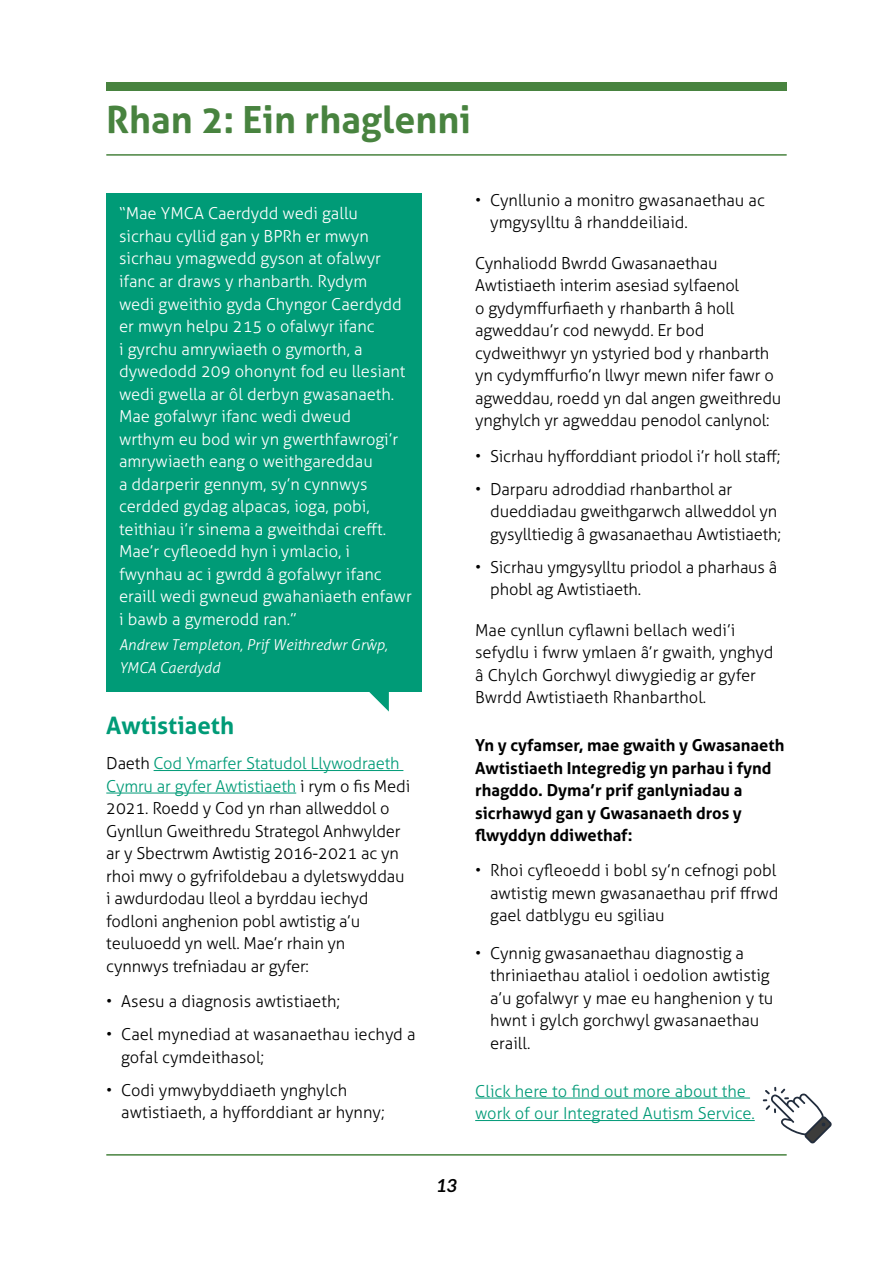
<style>
.page{position:relative;width:893px;height:1263px;background:#fff}
.page>*{position:absolute;margin:0;border:0;box-sizing:border-box;transform-origin:0 0}
.t1{font:700 37.5px "Aller";color:#48833f}
.t2{font:700 24px "Aller";color:#009b77}
.t3{font:italic 700 18px "Lato";color:#000}
.t4{font:300 16.5px/22.5px "Aller";letter-spacing:-.01em;color:#000}
.t5{font:300 16.5px/22.5px "Aller";color:#fff}
.t6{font:700 16.5px/22.5px "Aller";color:#000}
.t7{font:300 16.5px/22.5px "Aller";color:#009a77}
.t8{font:italic 300 15px/22.5px "Aller";color:#fff}
.s1{color:#009b77}
</style>
<div class="page">
<svg style="left:348px;top:691px;width:41px;height:20px"></svg>
<div style="left:106px;top:193px;width:316px;height:498px;background:#009b77"></div>
<hr style="left:475px;top:1097px;width:275px;height:1px;background:#009a77">
<hr style="left:475px;top:1120px;width:280px;height:1px;background:#009a77">
<hr style="left:154px;top:770px;width:249px;height:1px;background:#009b77">
<hr style="left:106px;top:793px;width:190px;height:1px;background:#009b77">
<hr style="left:106px;top:1154px;width:681px;height:1px;background:#48833f">
<hr style="left:106px;top:154px;width:681px;height:2px;background:#48833f">
<div style="left:106px;top:82px;width:681px;height:8px;background:#48833f"></div>
<svg style="left:763px;top:1087px;width:69px;height:56px"></svg>
<h1 class="t1" style="left:106px;top:96px;width:366px">Rhan 2: Ein rhaglenni</h1>
<p class="t5" style="left:119px;top:202px;width:294px">“Mae YMCA Caerdydd wedi gallu sicrhau cyllid gan y BPRh er mwyn sicrhau ymagwedd gyson at ofalwyr ifanc ar draws y rhanbarth. Rydym<br>wedi gweithio gyda Chyngor Caerdydd er mwyn helpu 215 o ofalwyr ifanc<br>i gyrchu amrywiaeth o gymorth, a dywedodd 209 ohonynt fod eu llesiant wedi gwella ar ôl derbyn gwasanaeth.<br>Mae gofalwyr ifanc wedi dweud<br>wrthym eu bod wir yn gwerthfawrogi’r amrywiaeth eang o weithgareddau<br>a ddarperir gennym, sy’n cynnwys cerdded gydag alpacas, ioga, pobi, teithiau i’r sinema a gweithdai crefft.<br>Mae’r cyfleoedd hyn i ymlacio, i fwynhau ac i gwrdd â gofalwyr ifanc eraill wedi gwneud gwahaniaeth enfawr i bawb a gymerodd ran.”</p>
<p class="t8" style="left:119px;top:633px;width:270px">Andrew Templeton, Prif Weithredwr Grŵp,<br>YMCA Caerdydd</p>
<h2 class="t2" style="left:106px;top:711px;width:129px">Awtistiaeth</h2>
<p class="t4" style="left:106px;top:752px;width:305px">Daeth <span class="s1">Cod Ymarfer Statudol Llywodraeth Cymru ar gyfer Awtistiaeth</span> i rym o fis Medi 2021. Roedd y Cod yn rhan allweddol o Gynllun Gweithredu Strategol Anhwylder ar y Sbectrwm Awtistig 2016-2021 ac yn rhoi mwy o gyfrifoldebau a dyletswyddau i awdurdodau lleol a byrddau iechyd fodloni anghenion pobl awtistig a’u teuluoedd yn well. Mae’r rhain yn cynnwys trefniadau ar gyfer:</p>
<p class="t4" style="left:106px;top:990px;width:235px">• Asesu a diagnosis awtistiaeth;</p>
<p class="t4" style="left:121px;top:1023px;width:296px;text-indent:-15px">• Cael mynediad at wasanaethau iechyd a gofal cymdeithasol;</p>
<p class="t4" style="left:121px;top:1078px;width:265px;text-indent:-15px">• Codi ymwybyddiaeth ynghylch awtistiaeth, a hyfforddiant ar hynny;</p>
<p class="t4" style="left:490px;top:189px;width:276px;text-indent:-15px">• Cynllunio a monitro gwasanaethau ac ymgysylltu â rhanddeiliaid.</p>
<p class="t4" style="left:475px;top:252px;width:308px">Cynhaliodd Bwrdd Gwasanaethau Awtistiaeth interim asesiad sylfaenol<br>o gydymffurfiaeth y rhanbarth â holl agweddau’r cod newydd. Er bod cydweithwyr yn ystyried bod y rhanbarth yn cydymffurfio’n llwyr mewn nifer fawr o agweddau, roedd yn dal angen gweithredu ynghylch yr agweddau penodol canlynol:</p>
<p class="t4" style="left:475px;top:444px;width:307px">• Sicrhau hyfforddiant priodol i’r holl staff;</p>
<p class="t4" style="left:490px;top:477px;width:292px;text-indent:-15px">• Darparu adroddiad rhanbarthol ar dueddiadau gweithgarwch allweddol yn gysylltiedig â gwasanaethau Awtistiaeth;</p>
<p class="t4" style="left:490px;top:555px;width:289px;text-indent:-15px">• Sicrhau ymgysylltu priodol a pharhaus â phobl ag Awtistiaeth.</p>
<p class="t4" style="left:475px;top:618px;width:300px">Mae cynllun cyflawni bellach wedi’i sefydlu i fwrw ymlaen â’r gwaith, ynghyd â Chylch Gorchwyl diwygiedig ar gyfer Bwrdd Awtistiaeth Rhanbarthol.</p>
<p class="t6" style="left:475px;top:734px;width:311px">Yn y cyfamser, mae gwaith y Gwasanaeth Awtistiaeth Integredig yn parhau i fynd rhagddo. Dyma’r prif ganlyniadau a sicrhawyd gan y Gwasanaeth dros y flwyddyn ddiwethaf:</p>
<p class="t4" style="left:490px;top:859px;width:290px;text-align:justify;text-indent:-15px">• Rhoi cyfleoedd i bobl sy’n cefnogi pobl awtistig mewn gwasanaethau prif ffrwd gael datblygu eu sgiliau</p>
<p class="t4" style="left:490px;top:942px;width:285px;text-indent:-15px">• Cynnig gwasanaethau diagnostig a thriniaethau ataliol i oedolion awtistig a’u gofalwyr y mae eu hanghenion y tu hwnt i gylch gorchwyl gwasanaethau eraill.</p>
<p class="t7" style="left:475px;top:1080px;width:281px">Click here to find out more about the work of our Integrated Autism Service.</p>
<p class="t3" style="left:436px;top:1175px;width:22px">13</p>
</div>
